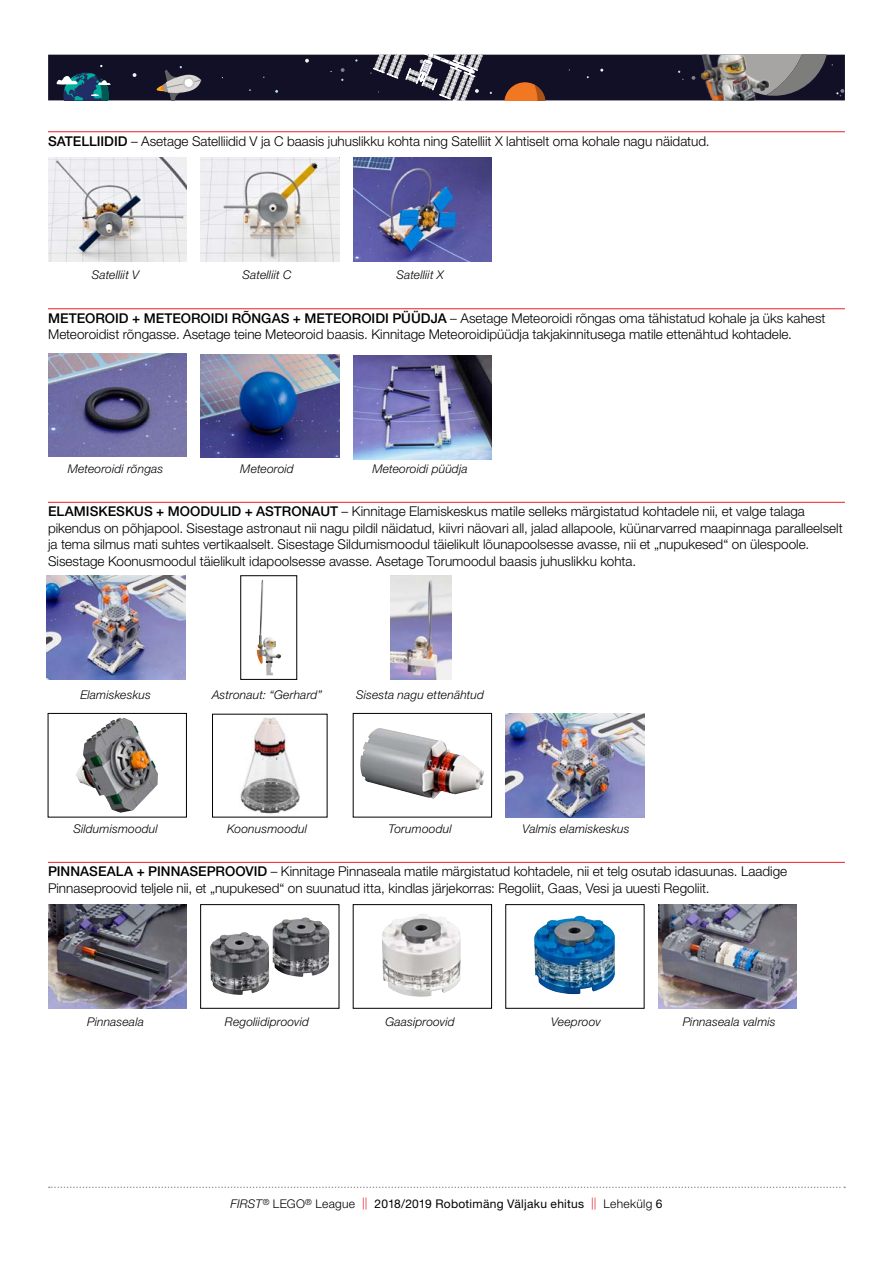
<style>
.page{position:relative;width:893px;height:1263px;background:#fff}
.page>*{position:absolute;margin:0;border:0;box-sizing:border-box;transform-origin:0 0}
.t1{font:300 13.5px/16.5px "Helvetica Neue";color:#000}
.t2{font:italic 300 12px "Helvetica Neue";letter-spacing:.015em;color:#000}
.t3{font:12px "Helvetica Neue";letter-spacing:.02em;color:#000}
.s1{font-weight:500}
.s2{font-weight:300;font-style:italic}
.s3{font-weight:300}
.s4{font-weight:300;color:#ed1d24}
</style>
<div class="page">
<svg style="left:49px;top:1186px;width:796px;height:2px"></svg>
<svg style="left:48px;top:54px;width:797px;height:47px;background:#302e40"></svg>
<img style="left:665px;top:55px;width:132px;height:45px">
<hr style="left:48px;top:131px;width:797px;height:1px;background:#ed1d24">
<hr style="left:48px;top:308px;width:797px;height:1px;background:#ed1d24">
<hr style="left:48px;top:502px;width:797px;height:1px;background:#ed1d24">
<hr style="left:48px;top:862px;width:797px;height:1px;background:#ed1d24">
<img style="left:48px;top:158px;width:138px;height:103px">
<img style="left:48px;top:353px;width:138px;height:104px">
<img style="left:47px;top:576px;width:138px;height:103px">
<img style="left:76px;top:718px;width:82px;height:95px">
<div style="left:48px;top:713px;width:139px;height:104px;border:1px solid #000"></div>
<img style="left:48px;top:904px;width:138px;height:104px">
<img style="left:201px;top:158px;width:138px;height:103px">
<img style="left:201px;top:354px;width:138px;height:104px">
<img style="left:257px;top:580px;width:24px;height:95px">
<div style="left:240px;top:575px;width:57px;height:105px;border:1px solid #000"></div>
<img style="left:210px;top:917px;width:119px;height:78px">
<div style="left:200px;top:904px;width:139px;height:105px;border:1px solid #000"></div>
<img style="left:353px;top:158px;width:139px;height:103px">
<img style="left:353px;top:355px;width:139px;height:104px">
<img style="left:390px;top:576px;width:61px;height:103px">
<img style="left:360px;top:728px;width:124px;height:71px">
<div style="left:353px;top:713px;width:139px;height:104px;border:1px solid #000"></div>
<img style="left:382px;top:914px;width:79px;height:83px">
<div style="left:353px;top:904px;width:139px;height:105px;border:1px solid #000"></div>
<img style="left:506px;top:713px;width:138px;height:104px">
<img style="left:534px;top:915px;width:81px;height:79px">
<div style="left:505px;top:904px;width:139px;height:105px;border:1px solid #000"></div>
<img style="left:658px;top:904px;width:139px;height:104px">
<img style="left:240px;top:717px;width:60px;height:97px">
<p class="t1" style="left:48px;top:132px;width:663px"><span class="s1">SATELLIIDID</span> – Asetage Satelliidid V ja C baasis juhuslikku kohta ning Satelliit X lahtiselt oma kohale nagu näidatud.</p>
<p class="t2" style="left:92px;top:268px;width:49px">Satelliit V</p>
<p class="t2" style="left:243px;top:268px;width:50px">Satelliit C</p>
<p class="t2" style="left:396px;top:268px;width:49px">Satelliit X</p>
<p class="t1" style="left:48px;top:309px;width:779px"><span class="s1">METEOROID + METEOROIDI RÕNGAS + METEOROIDI PÜÜDJA</span> – Asetage Meteoroidi rõngas oma tähistatud kohale ja üks kahest<br>Meteoroidist rõngasse. Asetage teine Meteoroid baasis. Kinnitage Meteoroidipüüdja takjakinnitusega matile ettenähtud kohtadele.</p>
<p class="t2" style="left:68px;top:461px;width:97px">Meteoroidi rõngas</p>
<p class="t2" style="left:240px;top:461px;width:55px">Meteoroid</p>
<p class="t2" style="left:372px;top:461px;width:97px">Meteoroidi püüdja</p>
<p class="t1" style="left:48px;top:503px;width:796px"><span class="s1">ELAMISKESKUS + MOODULID + ASTRONAUT</span> – Kinnitage Elamiskeskus matile selleks märgistatud kohtadele nii, et valge talaga pikendus on põhjapool. Sisestage astronaut nii nagu pildil näidatud, kiivri näovari all, jalad allapoole, küünarvarred maapinnaga paralleelselt ja tema silmus mati suhtes vertikaalselt. Sisestage Sildumismoodul täielikult lõunapoolsesse avasse, nii et „nupukesed“ on ülespoole.<br>Sisestage Koonusmoodul täielikult idapoolsesse avasse. Asetage Torumoodul baasis juhuslikku kohta.</p>
<p class="t2" style="left:80px;top:688px;width:72px">Elamiskeskus</p>
<p class="t2" style="left:212px;top:688px;width:112px">Astronaut: “Gerhard”</p>
<p class="t2" style="left:356px;top:688px;width:129px">Sisesta nagu ettenähtud</p>
<p class="t2" style="left:73px;top:821px;width:86px">Sildumismoodul</p>
<p class="t2" style="left:227px;top:821px;width:82px">Koonusmoodul</p>
<p class="t2" style="left:389px;top:821px;width:65px">Torumoodul</p>
<p class="t2" style="left:523px;top:821px;width:109px">Valmis elamiskeskus</p>
<p class="t1" style="left:48px;top:863px;width:741px"><span class="s1">PINNASEALA + PINNASEPROOVID</span> – Kinnitage Pinnaseala matile märgistatud kohtadele, nii et telg osutab idasuunas. Laadige<br>Pinnaseproovid teljele nii, et „nupukesed“ on suunatud itta, kindlas järjekorras: Regoliit, Gaas, Vesi ja uuesti Regoliit.</p>
<p class="t2" style="left:87px;top:1015px;width:58px">Pinnaseala</p>
<p class="t2" style="left:225px;top:1015px;width:86px">Regoliidiproovid</p>
<p class="t2" style="left:385px;top:1015px;width:71px">Gaasiproovid</p>
<p class="t2" style="left:551px;top:1015px;width:51px">Veeproov</p>
<p class="t2" style="left:683px;top:1015px;width:94px">Pinnaseala valmis</p>
<p class="t3" style="left:230px;top:1197px;width:434px"><span class="s2">FIRST</span><sup>®</sup> <span class="s3">LEGO</span><sup>®</sup> <span class="s3">League</span> <span class="s4">||</span> 2018/2019 Robotimäng Väljaku ehitus <span class="s4">||</span> <span class="s3">Lehekülg</span> 6</p>
</div>
